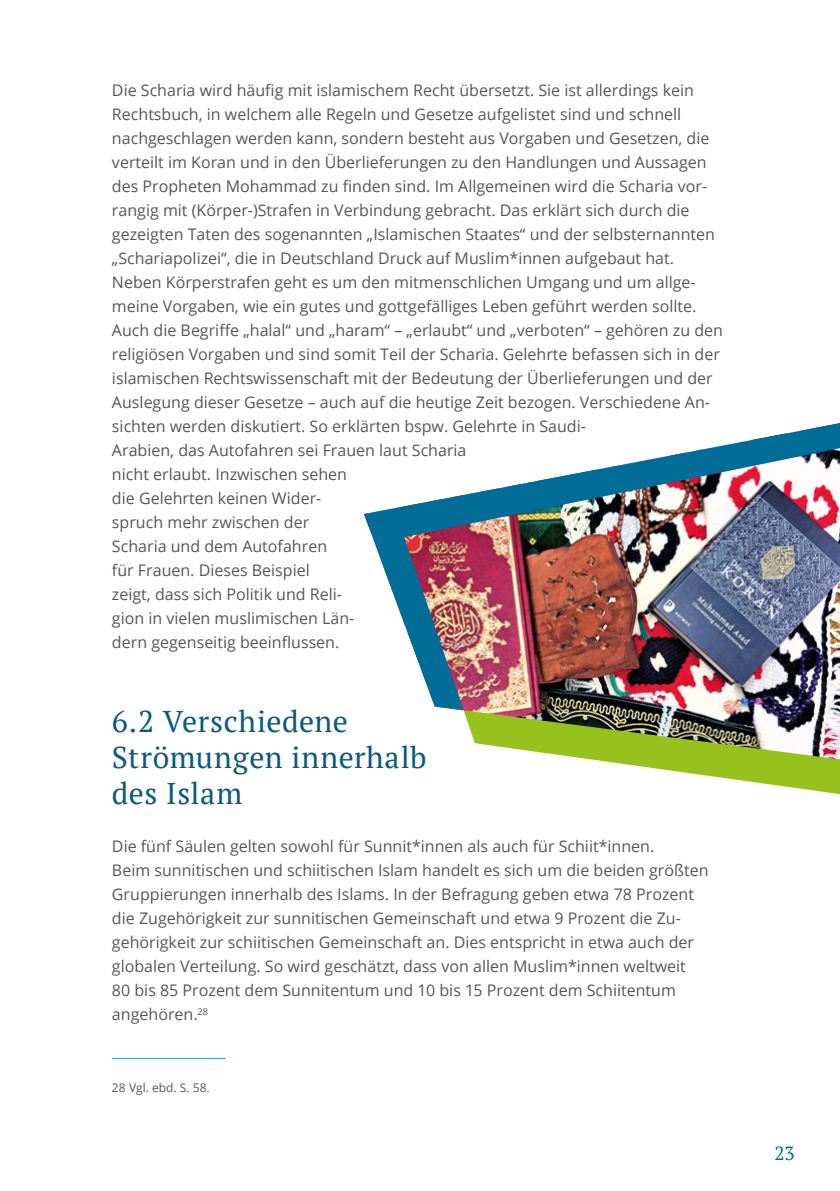
<style>
.page{position:relative;width:840px;height:1191px;background:#fff}
.page>*{position:absolute;margin:0;border:0;box-sizing:border-box;transform-origin:0 0}
.t1{font:30px/36px "PT Serif";letter-spacing:.015em;color:#0a5a81}
.t2{font:19px "PT Serif";color:#006c98}
.t3{font:16px/24px "Open Sans";color:#565655}
.t4{font:12px "Open Sans";color:#565655}
</style>
<div class="page">
<svg style="left:588px;top:759px;width:251px;height:35px"></svg>
<img style="left:461px;top:710px;width:378px;height:49px">
<img style="left:364px;top:423px;width:475px;height:287px">
<hr style="left:112px;top:1057px;width:113px;height:1px;background:#319bd1">
<p class="t3" style="left:112px;top:78px;width:612px">Die Scharia wird häufig mit islamischem Recht übersetzt. Sie ist allerdings kein Rechtsbuch, in welchem alle Regeln und Gesetze aufgelistet sind und schnell nachgeschlagen werden kann, sondern besteht aus Vorgaben und Gesetzen, die verteilt im Koran und in den Überlieferungen zu den Handlungen und Aussagen des Propheten Mohammad zu finden sind. Im Allgemeinen wird die Scharia vor&shy;rangig mit (Körper-)Strafen in Verbindung gebracht. Das erklärt sich durch die gezeigten Taten des sogenannten „Islamischen Staates“ und der selbsternannten „Schariapolizei“, die in Deutschland Druck auf Muslim*innen aufgebaut hat.<br>Neben Körperstrafen geht es um den mitmenschlichen Umgang und um allge&shy;meine Vorgaben, wie ein gutes und gottgefälliges Leben geführt werden sollte.<br>Auch die Begriffe „halal“ und „haram“ – „erlaubt“ und „verboten“ – gehören zu den religiösen Vorgaben und sind somit Teil der Scharia. Gelehrte befassen sich in der islamischen Rechtswissenschaft mit der Bedeutung der Überlieferungen und der Auslegung dieser Gesetze – auch auf die heutige Zeit bezogen. Verschiedene An&shy;sichten werden diskutiert. So erklärten bspw. Gelehrte in Saudi-<br>Arabien, das Autofahren sei Frauen laut Scharia<br>nicht erlaubt. Inzwischen sehen<br>die Gelehrten keinen Wider-<br>spruch mehr zwischen der<br>Scharia und dem Autofahren<br>für Frauen. Dieses Beispiel<br>zeigt, dass sich Politik und Reli-<br>gion in vielen muslimischen Län-<br>dern gegenseitig beeinflussen.</p>
<h1 class="t1" style="left:112px;top:703px;width:316px">6.2 Verschiedene<br>Strömungen innerhalb des Islam</h1>
<p class="t3" style="left:112px;top:834px;width:597px">Die fünf Säulen gelten sowohl für Sunnit*innen als auch für Schiit*innen.<br>Beim sunnitischen und schiitischen Islam handelt es sich um die beiden größten Gruppierungen innerhalb des Islams. In der Befragung geben etwa 78 Prozent die Zugehörigkeit zur sunnitischen Gemeinschaft und etwa 9 Prozent die Zu&shy;gehörigkeit zur schiitischen Gemeinschaft an. Dies entspricht in etwa auch der globalen Verteilung. So wird geschätzt, dass von allen Muslim*innen weltweit<br>80 bis 85 Prozent dem Sunnitentum und 10 bis 15 Prozent dem Schiitentum angehören.<sup>28</sup></p>
<p class="t4" style="left:112px;top:1079px;width:99px">28 Vgl. ebd. S. 58.</p>
<p class="t2" style="left:773px;top:1140px;width:22px">23</p>
</div>
